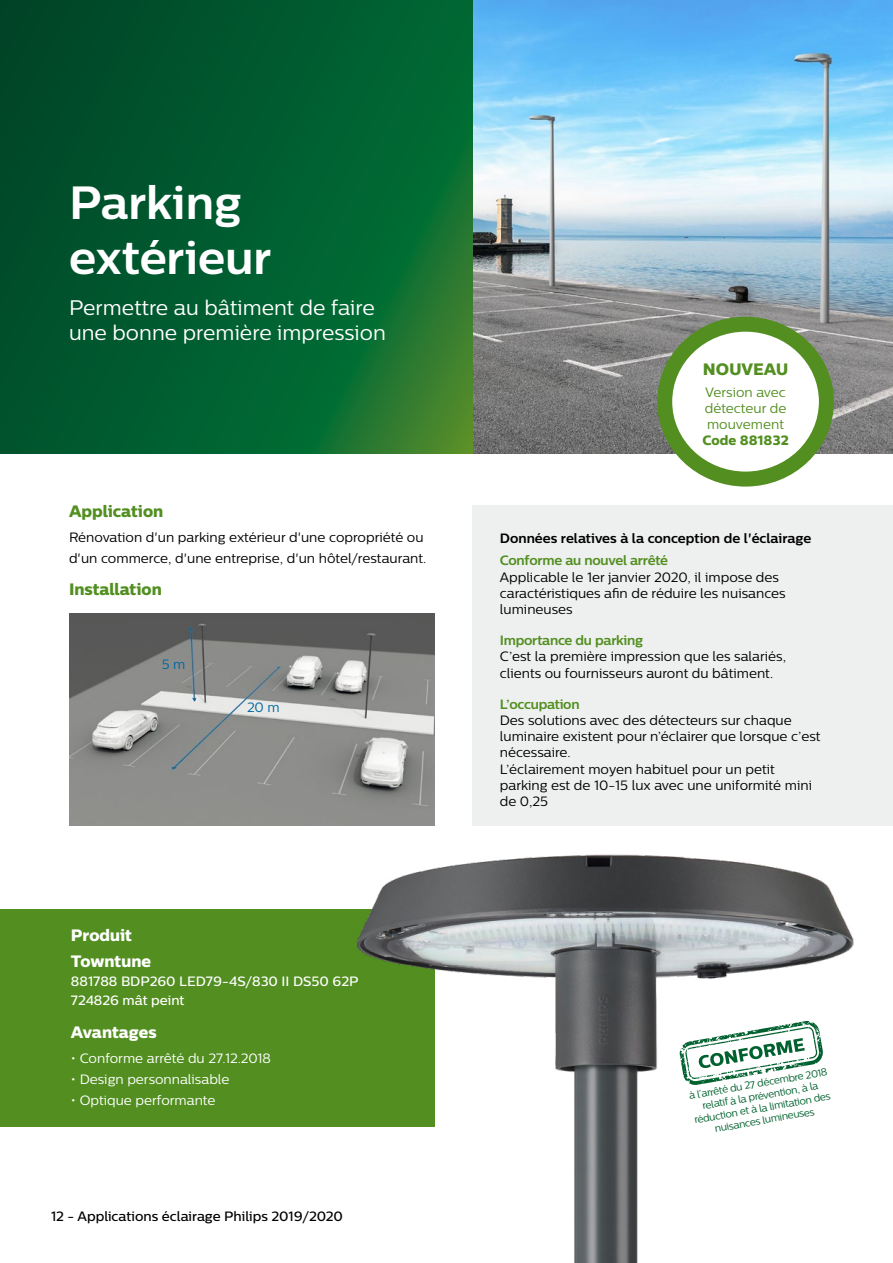
<style>
.page{position:relative;width:893px;height:1263px;background:#fff}
.page>*{position:absolute;margin:0;border:0;box-sizing:border-box;transform-origin:0 0}
.t1{font:700 46.5px/55.8px "Centrale Sans";color:#fff}
.t2{font:21px/25.2px "Centrale Sans";color:#fff}
.t3{font:16.5px "Centrale Sans X Bold";color:#528f20}
.t4{font:16.5px/25.2px "Centrale Sans X Bold";color:#fff}
.t5{font:13.5px/16.2px "Centrale Sans";color:#000}
.t6{font:13.5px "Centrale Sans";color:#fff}
.t7{font:700 13.5px "Centrale Sans";letter-spacing:-.02em;color:#528f20}
.t8{font:500 13.5px/19.2px "Centrale Sans";color:#fff}
.t9{font:700 13.5px "Centrale Sans";color:#000}
.t10{font:500 13.5px "Centrale Sans";color:#000}
.t11{font:13.5px/16.2px "Centrale Sans";color:#528f20;text-align:justify}
.t12{font:13.5px "Centrale Sans X Bold";color:#528f20}
.t13{font:13.5px "Centrale Sans";color:#0068a1}
.t14{font:10.2px/12.3px "Centrale Sans";color:#00612e;text-align:center}
</style>
<div class="page">
<img style="left:69px;top:614px;width:366px;height:212px">
<img style="left:472px;top:0;width:421px;height:453px">
<div style="left:665px;top:324px;width:161px;height:155px;background:#fff;border-radius:50%"></div>
<div style="left:657px;top:317px;width:177px;height:170px;border:15px solid #528f20;border-radius:50%"></div>
<div style="left:472px;top:505px;width:421px;height:321px;background:#eeefef"></div>
<div style="left:0;top:909px;width:435px;height:218px;background:#528f20"></div>
<svg style="left:0;top:0;width:472px;height:453px;background:#045e2e"></svg>
<img style="left:312px;top:781px;width:542px;height:482px">
<svg style="left:680px;top:1021px;width:143px;height:64px"></svg>
<h1 class="t1" style="left:69px;top:173px;width:204px">Parking extérieur</h1>
<h2 class="t2" style="left:69px;top:294px;width:318px">Permettre au bâtiment de faire une bonne première impression</h2>
<p class="t3" style="left:69px;top:501px;width:96px">Application</p>
<p class="t5" style="left:69px;top:527px;width:359px;line-height:21px">Rénovation d'un parking extérieur d'une copropriété ou d'un commerce, d'une entreprise, d'un hôtel/restaurant.</p>
<p class="t3" style="left:69px;top:579px;width:94px">Installation</p>
<p class="t13" style="left:162px;top:657px;width:25px">5 m</p>
<p class="t13" style="left:247px;top:699px;width:34px">20 m</p>
<p class="t4" style="left:71px;top:923px;width:82px">Produit<br>Towntune</p>
<p class="t8" style="left:71px;top:971px;width:289px">881788 BDP260 LED79-4S/830 II DS50 62P<br>724826 mât peint</p>
<p class="t4" style="left:71px;top:1019px;width:87px">Avantages</p>
<p class="t6" style="left:71px;top:1051px;width:201px">• Conforme arrêté du 27.12.2018</p>
<p class="t6" style="left:71px;top:1072px;width:160px">• Design personnalisable</p>
<p class="t6" style="left:71px;top:1093px;width:146px">• Optique performante</p>
<p class="t10" style="left:51px;top:1208px;width:293px">12 - Applications éclairage Philips 2019/2020</p>
<p class="t3" style="left:703px;top:359px;width:87px">NOUVEAU</p>
<p class="t11" style="left:705px;top:384px;width:83px">Version avec détecteur de mouvement</p>
<p class="t12" style="left:702px;top:432px;width:88px">Code 881832</p>
<p class="t9" style="left:500px;top:530px;width:313px">Données relatives à la conception de l'éclairage</p>
<p class="t7" style="left:500px;top:552px;width:170px">Conforme au nouvel arrêté</p>
<p class="t5" style="left:500px;top:568px;width:287px">Applicable le 1er janvier 2020, il impose des caractéristiques afin de réduire les nuisances lumineuses</p>
<p class="t7" style="left:500px;top:632px;width:145px">Importance du parking</p>
<p class="t5" style="left:500px;top:648px;width:288px">C’est la première impression que les salariés, clients ou fournisseurs auront du bâtiment.</p>
<p class="t7" style="left:500px;top:696px;width:81px">L’occupation</p>
<p class="t5" style="left:500px;top:712px;width:322px">Des solutions avec des détecteurs sur chaque luminaire existent pour n’éclairer que lorsque c’est nécessaire.<br>L’éclairement moyen habituel pour un petit parking est de 10-15 lux avec une uniformité mini de 0,25</p>
<p class="t14" style="left:688px;top:1089px;width:142px;rotate:-10deg">à l’arrêté du 27 décembre 2018 relatif à la prévention, à la réduction et à la limitation des nuisances lumineuses</p>
</div>
